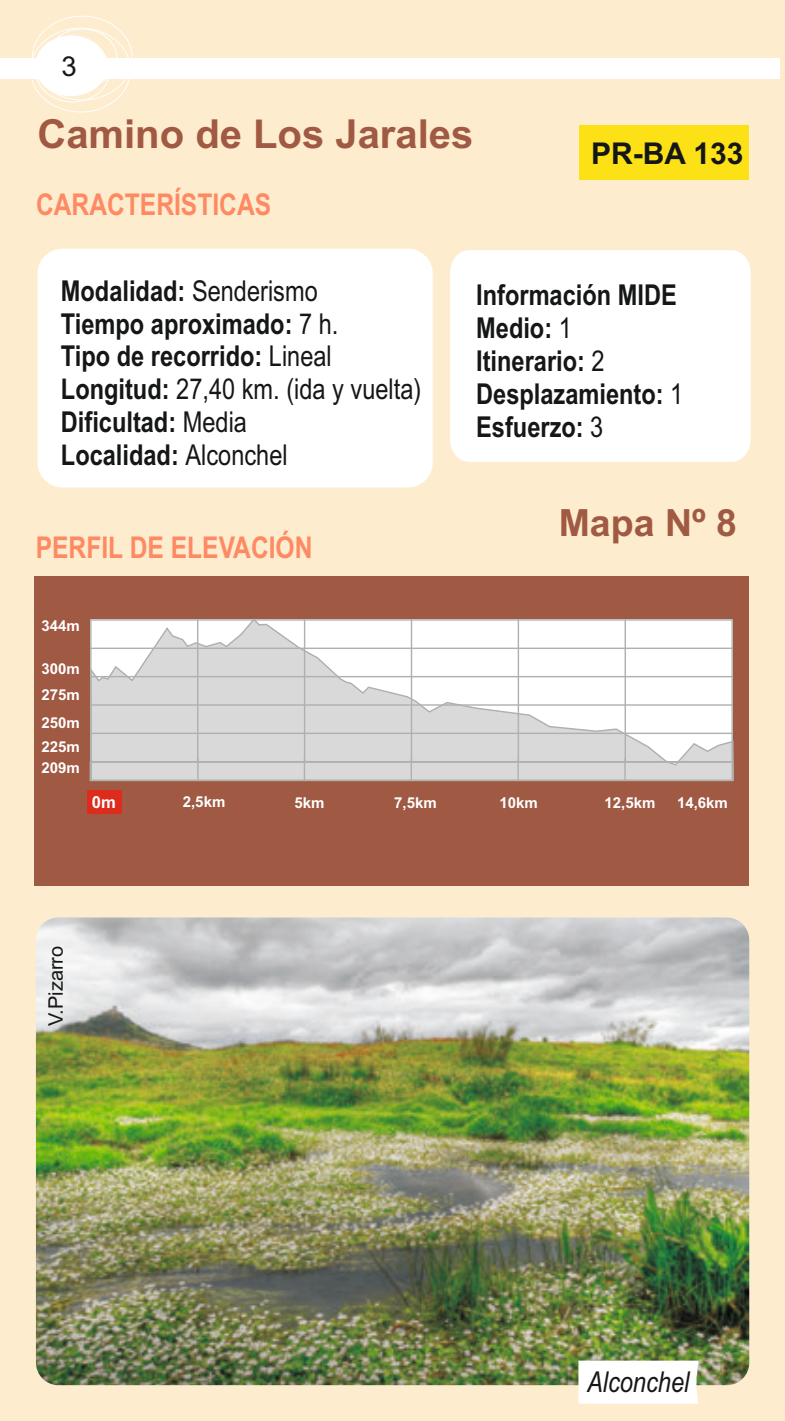
<style>
.page{position:relative;width:785px;height:1421px;background:#fff}
.page>*{position:absolute;margin:0;border:0;box-sizing:border-box;transform-origin:0 0}
.t1{font:700 40px "Arial";color:#a05943}
.t2{font:700 37.5px "Arial";color:#a05943}
.t3{font:700 30px "Arial Narrow";color:#fe8a64}
.t4{font:700 30px "Arial";color:#151616}
.t5{font:700 28.75px/32.8px "Arial Narrow";color:#151616}
.t6{font:italic 28.75px "Arial Narrow";color:#151616}
.t7{font:27.5px "Arial";color:#151616}
.t8{font:20px "Arial";color:#151616}
.t9{font:700 16.75px "Arial";color:#fff}
.t10{font:700 15px/25.5px "Arial";color:#fff}
.s1{font-weight:400}
</style>
<div class="page">
<div style="left:0;top:0;width:784px;height:1421px;background:#fdeccd"></div>
<div style="left:35px;top:576px;width:714px;height:310px;background:#a05943"></div>
<div style="left:579px;top:126px;width:170px;height:54px;background:#fbe116"></div>
<div style="left:0;top:58px;width:779px;height:21px;background:#fff"></div>
<img style="left:36px;top:917px;width:713px;height:468px;border-radius:22px">
<div style="left:578px;top:1361px;width:120px;height:43px;background:#fff"></div>
<div style="left:37px;top:249px;width:395px;height:239px;background:#fff;border-radius:25px"></div>
<div style="left:450px;top:250px;width:300px;height:212px;background:#fff"></div>
<div style="left:87px;top:790px;width:35px;height:23px;background:#dd2b1c"></div>
<svg style="left:89px;top:618px;width:645px;height:164px;background:#e4e3e3"></svg>
<div style="left:35px;top:36px;width:72px;height:60px;background:#fff;border:1px solid #fff;border-radius:50%"></div>
<div style="left:47px;top:29px;width:70px;height:58px;border:1px solid #fff;border-radius:50%"></div>
<p class="t7" style="left:62px;top:56px;width:17px">3</p>
<h1 class="t1" style="left:37px;top:119px;width:437px">Camino de Los Jarales</h1>
<p class="t3" style="left:36px;top:193px;width:237px">CARACTERÍSTICAS</p>
<p class="t4" style="left:591px;top:142px;width:154px">PR-BA 133</p>
<p class="t5" style="left:61px;top:277px;width:362px">Modalidad: <span class="s1">Senderismo<br></span>Tiempo aproximado: <span class="s1">7 h.<br></span>Tipo de recorrido: <span class="s1">Lineal<br></span>Longitud: <span class="s1">27,40 km. (ida y vuelta)<br></span>Dificultad: <span class="s1">Media<br></span>Localidad: <span class="s1">Alconchel</span></p>
<p class="t3" style="left:36px;top:536px;width:278px">PERFIL DE ELEVACIÓN</p>
<p class="t10" style="left:42px;top:614px;width:40px">344m</p>
<p class="t10" style="left:42px;top:658px;width:40px">300m<br>275m</p>
<p class="t10" style="left:42px;top:712px;width:40px;line-height:24px">250m<br>225m</p>
<p class="t10" style="left:42px;top:757px;width:40px">209m</p>
<p class="t5" style="left:476px;top:281px;width:208px">Información MIDE<br>Medio: <span class="s1">1<br></span>Itinerario: <span class="s1">2<br></span>Desplazamiento: <span class="s1">1<br></span>Esfuerzo: <span class="s1">3</span></p>
<h2 class="t2" style="left:558px;top:509px;width:180px">Mapa Nº 8</h2>
<p class="t9" style="left:92px;top:795px;width:26px">0m</p>
<p class="t10" style="left:183px;top:790px;width:44px">2,5km</p>
<p class="t10" style="left:294px;top:791px;width:32px">5km</p>
<p class="t10" style="left:394px;top:791px;width:44px">7,5km</p>
<p class="t10" style="left:499px;top:791px;width:40px">10km</p>
<p class="t10" style="left:604px;top:791px;width:52px">12,5km</p>
<p class="t10" style="left:677px;top:791px;width:52px">14,6km</p>
<p class="t8" style="left:48px;top:1026px;width:82px;rotate:-90deg">V.Pizarro</p>
<p class="t6" style="left:587px;top:1371px;width:104px">Alconchel</p>
</div>
